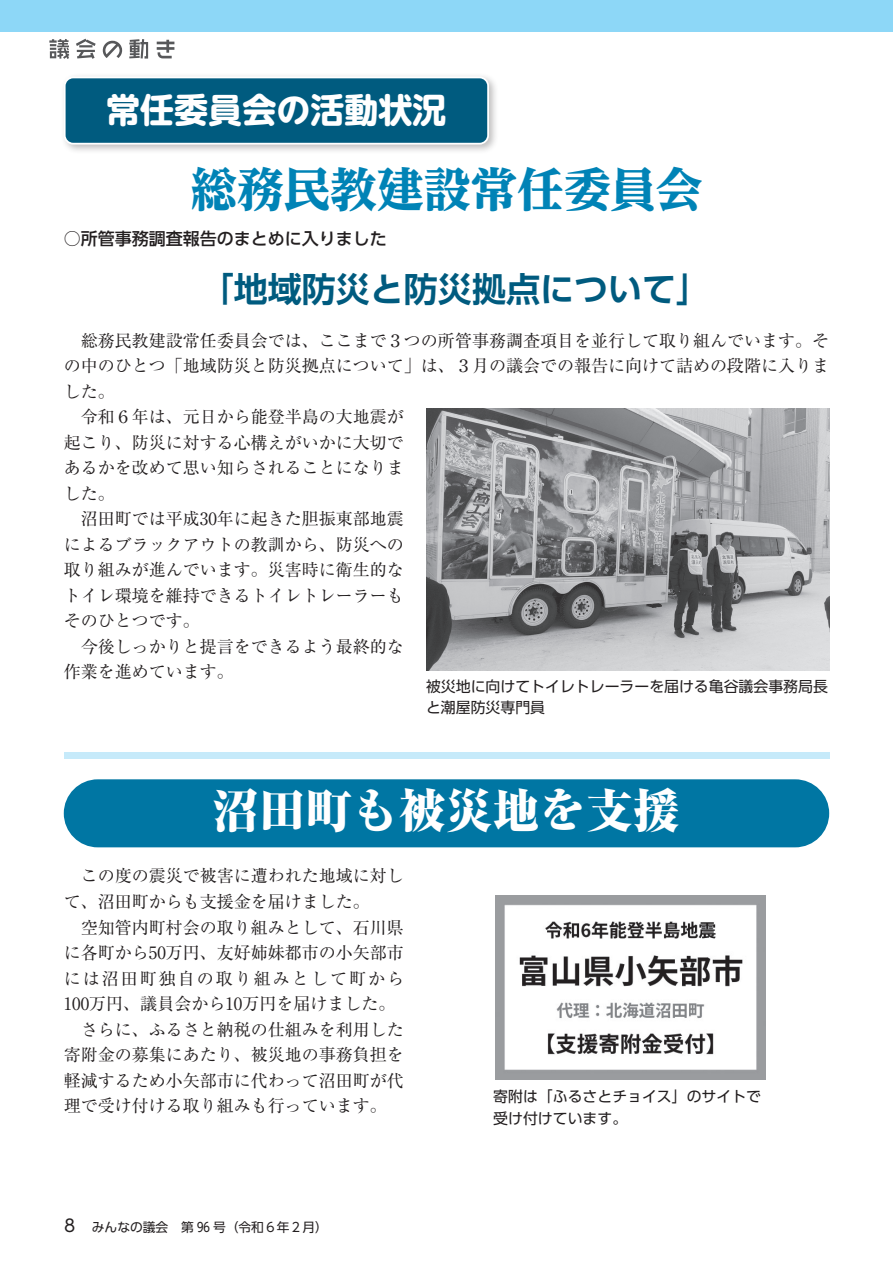
<style>
.page{position:relative;width:893px;height:1263px;background:#fff}
.page>*{position:absolute;margin:0;border:0;box-sizing:border-box;transform-origin:0 0}
.t1{font:800 46.8px "UD Reimin Pr 6";color:#0083b6}
.t2{font:800 expanded 46.8px "Ryumin Pr 6";color:#fff}
.t3{font:700 34.05px "UD Shin Go Pro De";color:#005b7f}
.t4{font:700 34.05px "UD Shin M Go Pr 6";color:#fff}
.t5{font:16.95px/25.5px "Ryumin Pr 6";color:#231f20}
.t6{font:500 16.95px "UD Shin Go Pro";color:#231f20}
.t7{font:14.85px/21.3px "UD Shin Go Pro";color:#231f20}
.t8{font:12.75px "UD Shin Go Pr 6";color:#231f20}
.s1{font-size:16.95px}
</style>
<div class="page">
<svg style="left:49px;top:39px;width:125px;height:20px"></svg>
<div style="left:0;top:0;width:893px;height:32px;background:#8dd7f7"></div>
<div style="left:64px;top:779px;width:765px;height:68px;background:#0076a3;border-radius:34px"></div>
<div style="left:60px;top:73px;width:439px;height:82px;background:#231f20;opacity:.3"></div>
<div style="left:65px;top:77px;width:423px;height:67px;background:#005b7f;border-radius:9px"></div>
<div style="left:64px;top:77px;width:425px;height:68px;border:2px solid #fff;border-radius:9px"></div>
<img style="left:426px;top:408px;width:403px;height:263px">
<img style="left:496px;top:895px;width:270px;height:184px">
<div style="left:64px;top:753px;width:765px;height:6px;background:#c6eafa"></div>
<h2 class="t4" style="left:106px;top:80px;width:342px">常任委員会の活動状況</h2>
<h1 class="t1" style="left:190px;top:151px;width:514px">総務民教建設常任委員会</h1>
<p class="t6" style="left:64px;top:224px;width:325px">○所管事務調査報告のまとめに入りました</p>
<h2 class="t3" style="left:200px;top:261px;width:512px">「地域防災と防災拠点について」</h2>
<p class="t5" style="left:64px;top:327px;width:767px;text-align:justify">　総務民教建設常任委員会では、ここまで３つの所管事務調査項目を並行して取り組んでいます。その中のひとつ「地域防災と防災拠点について」は、３月の議会での報告に向けて詰めの段階に入りました。</p>
<p class="t5" style="left:64px;top:403px;width:342px">　令和６年は、元日から能登半島の大地震が起こり、防災に対する心構えがいかに大切であるかを改めて思い知らされることになりました。<br>　沼田町では平成３０年に起きた胆振東部地震によるブラックアウトの教訓から、防災への取り組みが進んでいます。災害時に衛生的なトイレ環境を維持できるトイレトレーラーもそのひとつです。<br>　今後しっかりと提言をできるよう最終的な作業を進めています。</p>
<p class="t7" style="left:426px;top:675px;width:403px">被災地に向けてトイレトレーラーを届ける亀谷議会事務局長と潮屋防災専門員</p>
<h1 class="t2" style="left:212px;top:774px;width:469px">沼田町も被災地を支援</h1>
<p class="t5" style="left:64px;top:862px;width:342px">　この度の震災で被害に遭われた地域に対して、沼田町からも支援金を届けました。<br>　空知管内町村会の取り組みとして、石川県に各町から５０万円、友好姉妹都市の小矢部市には沼田町独自の取り組みとして町から<br>１００万円、議員会から１０万円を届けました。　さらに、ふるさと納税の仕組みを利用した寄附金の募集にあたり、被災地の事務負担を軽減するため小矢部市に代わって沼田町が代理で受け付ける取り組みも行っています。</p>
<p class="t7" style="left:493px;top:1086px;width:269px">寄附は「ふるさとチョイス」のサイトで受け付けています。</p>
<p class="t8" style="left:64px;top:1217px;width:265px"><span class="s1">8</span> みんなの議会　第 96 号（令和６年２月）</p>
</div>
